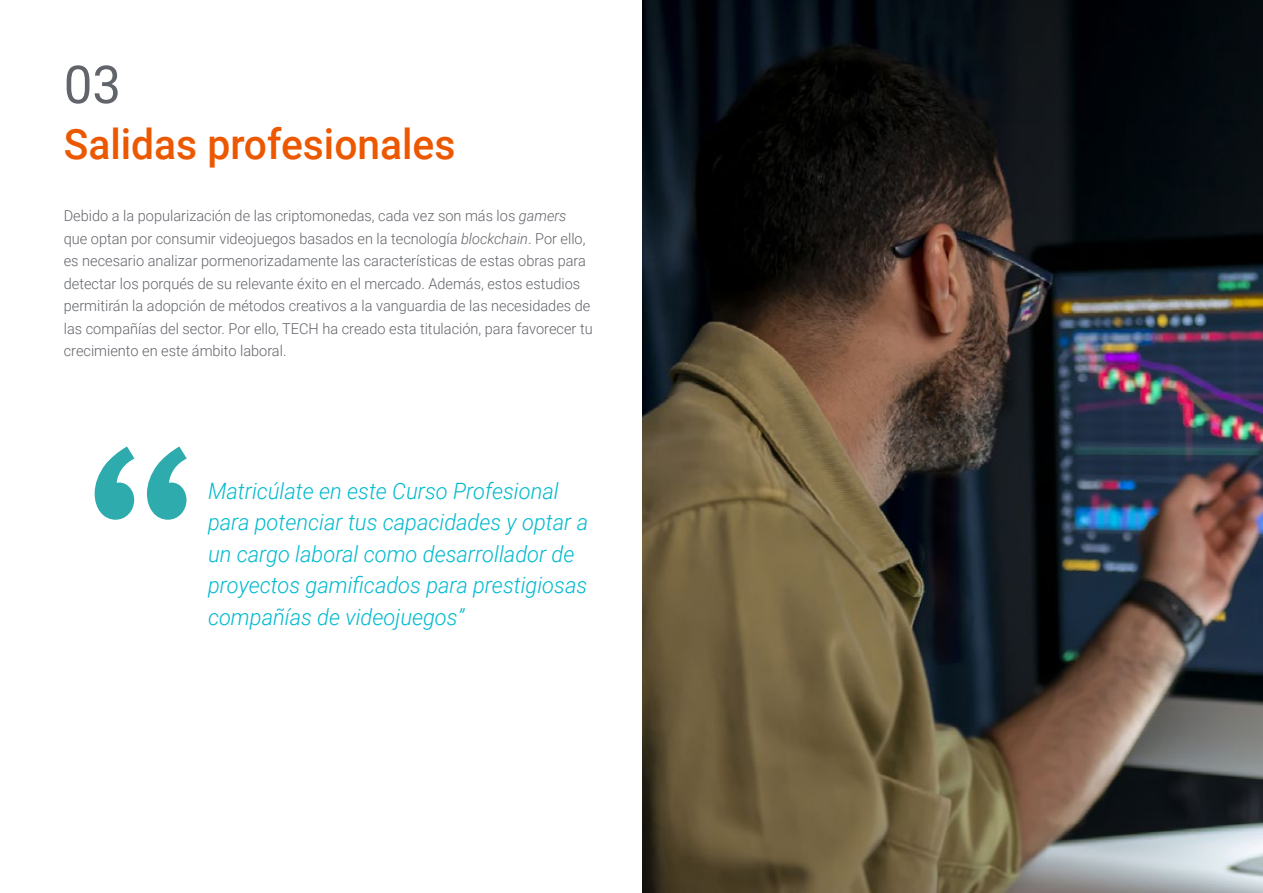
<style>
.page{position:relative;width:1263px;height:893px;background:#fff}
.page>*{position:absolute;margin:0;border:0;box-sizing:border-box;transform-origin:0 0}
.t1{font:52.5px "Roboto";color:#61646a}
.t2{font:500 42px "Roboto";color:#ec5800}
.t3{font:italic 300 22.5px/31.5px "Roboto";color:#00bacf}
.t4{font:300 15px/22.5px "Roboto";color:#61646a}
.s1{font-style:italic}
</style>
<div class="page">
<img style="left:642px;top:0;width:621px;height:893px">
<svg style="left:95px;top:446px;width:92px;height:74px"></svg>
<h1 class="t1" style="left:64px;top:48px;width:59px">03</h1>
<h2 class="t2" style="left:64px;top:115px;width:393px">Salidas profesionales</h2>
<p class="t4" style="left:64px;top:204px;width:530px">Debido a la popularización de las criptomonedas, cada vez son más los <span class="s1">gamers </span>que optan por consumir videojuegos basados en la tecnología <span class="s1">blockchain</span>. Por ello, es necesario analizar pormenorizadamente las características de estas obras para detectar los porqués de su relevante éxito en el mercado. Además, estos estudios permitirán la adopción de métodos creativos a la vanguardia de las necesidades de las compañías del sector. Por ello, TECH ha creado esta titulación, para favorecer tu crecimiento en este ámbito laboral.</p>
<h3 class="t3" style="left:208px;top:474px;width:382px">Matricúlate en este Curso Profesional para potenciar tus capacidades y optar a un cargo laboral como desarrollador de proyectos gamificados para prestigiosas compañías de videojuegos”</h3>
</div>
